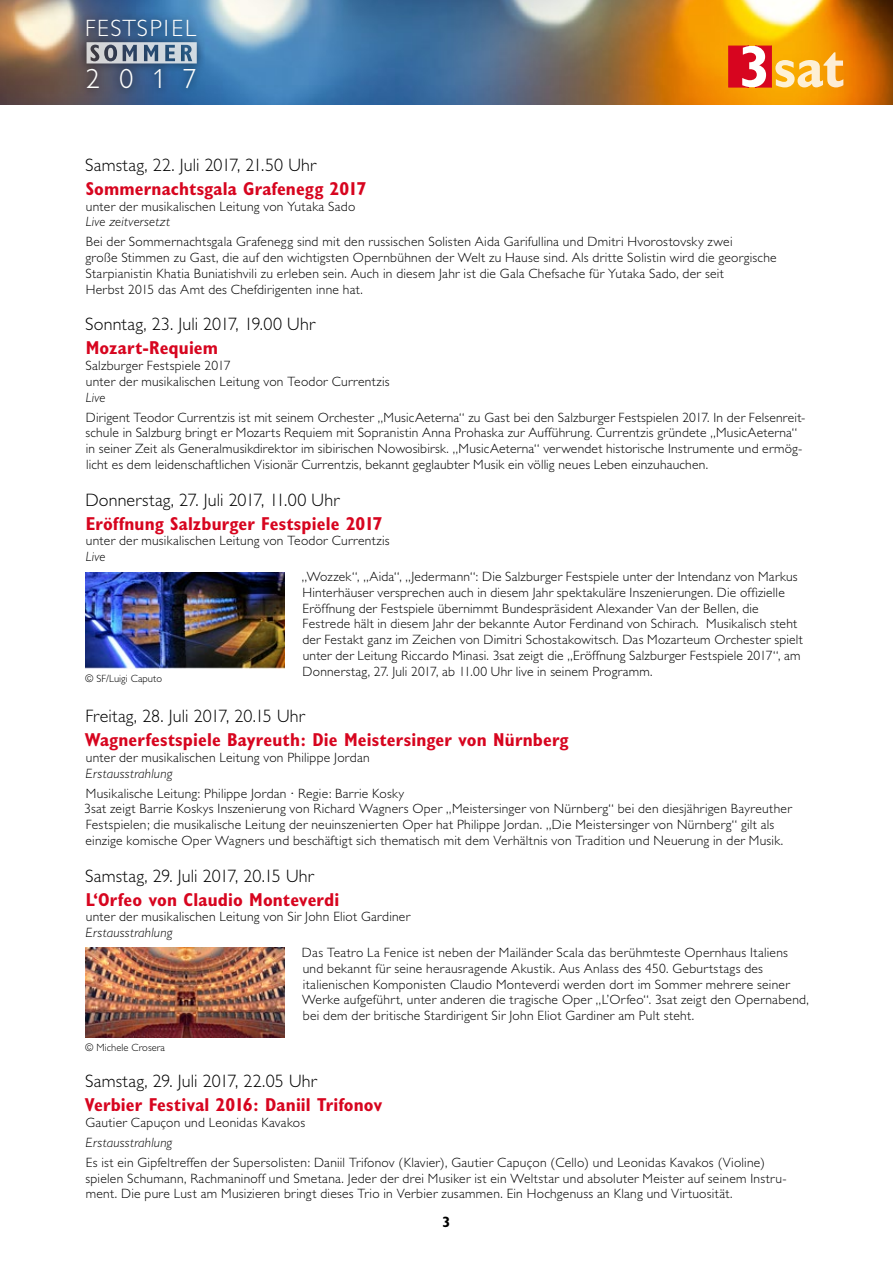
<style>
.page{position:relative;width:893px;height:1263px;background:#fff}
.page>*{position:absolute;margin:0;border:0;box-sizing:border-box;transform-origin:0 0}
.t1{font:300 28.5px "Chantilly";color:#fffffe}
.t2{font:300 23.7px "Gill Sans";letter-spacing:.075em;color:#fffffe}
.t3{font:700 condensed 18.75px "Gill Sans";letter-spacing:.005em;color:#d7051f}
.t4{font:300 18px "Gill Sans";letter-spacing:.005em;color:#000}
.t5{font:700 condensed 15px "Gill Sans";color:#000}
.t6{font:300 13.5px/15.8px "Gill Sans";letter-spacing:.02em;color:#000}
.t7{font:italic 300 13.5px "Gill Sans";letter-spacing:.02em;color:#000}
.t8{font:300 10.5px "Gill Sans";letter-spacing:.005em;color:#000}
</style>
<div class="page">
<img style="left:85px;top:572px;width:200px;height:96px">
<img style="left:85px;top:947px;width:200px;height:90px">
<img style="left:0;top:0;width:893px;height:104px">
<svg style="left:729px;top:46px;width:114px;height:41px;background:#f19758"></svg>
<div style="left:77px;top:11px;width:129px;height:86px;background:#000;opacity:.75"></div>
<svg style="left:87px;top:42px;width:110px;height:21px;background:#99a5b3"></svg>
<h2 class="t2" style="left:85px;top:15px;width:113px">FESTSPIEL</h2>
<h1 class="t1" style="left:86px;top:63px;width:112px">2017</h1>
<h3 class="t4" style="left:85px;top:155px;width:232px">Samstag, 22. Juli 2017, 21.50 Uhr</h3>
<h3 class="t3" style="left:86px;top:177px;width:282px">Sommernachtsgala Grafenegg 2017</h3>
<p class="t6" style="left:86px;top:198px;width:271px">unter der musikalischen Leitung von Yutaka Sado</p>
<p class="t7" style="left:86px;top:214px;width:86px">Live zeitversetzt</p>
<p class="t6" style="left:86px;top:234px;width:693px">Bei der Sommernachtsgala Grafenegg sind mit den russischen Solisten Aida Garifullina und Dmitri Hvorostovsky zwei<br>große Stimmen zu Gast, die auf den wichtigsten Opernbühnen der Welt zu Hause sind. Als dritte Solistin wird die georgische Starpianistin Khatia Buniatishvili zu erleben sein. Auch in diesem Jahr ist die Gala Chefsache für Yutaka Sado, der seit<br>Herbst 2015 das Amt des Chefdirigenten inne hat.</p>
<h3 class="t4" style="left:85px;top:314px;width:231px">Sonntag, 23. Juli 2017, 19.00 Uhr</h3>
<h3 class="t3" style="left:86px;top:337px;width:134px">Mozart-Requiem</h3>
<p class="t6" style="left:86px;top:358px;width:306px">Salzburger Festspiele 2017<br>unter der musikalischen Leitung von Teodor Currentzis</p>
<p class="t7" style="left:86px;top:390px;width:21px">Live</p>
<p class="t6" style="left:85px;top:409px;width:721px">Dirigent Teodor Currentzis ist mit seinem Orchester „MusicAeterna“ zu Gast bei den Salzburger Festspielen 2017. In der Felsenreit&shy;schule in Salzburg bringt er Mozarts Requiem mit Sopranistin Anna Prohaska zur Aufführung. Currentzis gründete „MusicAeterna“ in seiner Zeit als Generalmusikdirektor im sibirischen Nowosibirsk. „MusicAeterna“ verwendet historische Instrumente und ermög&shy;licht es dem leidenschaftlichen Visionär Currentzis, bekannt geglaubter Musik ein völlig neues Leben einzuhauchen.</p>
<h3 class="t4" style="left:85px;top:489px;width:255px">Donnerstag, 27. Juli 2017, 11.00 Uhr</h3>
<h3 class="t3" style="left:86px;top:512px;width:298px">Eröffnung Salzburger Festspiele 2017</h3>
<p class="t6" style="left:86px;top:533px;width:305px">unter der musikalischen Leitung von Teodor Currentzis</p>
<p class="t7" style="left:86px;top:549px;width:21px">Live</p>
<p class="t6" style="left:302px;top:569px;width:502px">„Wozzek“, „Aida“, „Jedermann“: Die Salzburger Festspiele unter der Intendanz von Markus Hinterhäuser versprechen auch in diesem Jahr spektakuläre Inszenierungen. Die offizielle Eröffnung der Festspiele übernimmt Bundespräsident Alexander Van der Bellen, die Festrede hält in diesem Jahr der bekannte Autor Ferdinand von Schirach. Musikalisch steht der Festakt ganz im Zeichen von Dimitri Schostakowitsch. Das Mozarteum Orchester spielt unter der Leitung Riccardo Minasi. 3sat zeigt die „Eröffnung Salzburger Festspiele 2017“, am Donnerstag, 27. Juli 2017, ab 11.00 Uhr live in seinem Programm.</p>
<h3 class="t4" style="left:85px;top:706px;width:221px">Freitag, 28. Juli 2017, 20.15 Uhr</h3>
<h3 class="t3" style="left:85px;top:729px;width:485px">Wagnerfestspiele Bayreuth: Die Meistersinger von Nürnberg</h3>
<p class="t6" style="left:86px;top:750px;width:285px">unter der musikalischen Leitung von Philippe Jordan</p>
<p class="t7" style="left:86px;top:766px;width:88px">Erstausstrahlung</p>
<p class="t6" style="left:84px;top:785px;width:709px">Musikalische Leitung: Philippe Jordan ∙ Regie: Barrie Kosky<br>3sat zeigt Barrie Koskys Inszenierung von Richard Wagners Oper „Meistersinger von Nürnberg“ bei den diesjährigen Bayreuther Festspielen; die musikalische Leitung der neuinszenierten Oper hat Philippe Jordan. „Die Meistersinger von Nürnberg“ gilt als einzige komische Oper Wagners und beschäftigt sich thematisch mit dem Verhältnis von Tradition und Neuerung in der Musik.</p>
<h3 class="t4" style="left:85px;top:865px;width:230px">Samstag, 29. Juli 2017, 20.15 Uhr</h3>
<h3 class="t3" style="left:86px;top:888px;width:255px">L‘Orfeo von Claudio Monteverdi</h3>
<p class="t6" style="left:86px;top:909px;width:326px">unter der musikalischen Leitung von Sir John Eliot Gardiner</p>
<p class="t7" style="left:86px;top:925px;width:88px">Erstausstrahlung</p>
<p class="t6" style="left:302px;top:945px;width:508px">Das Teatro La Fenice ist neben der Mailänder Scala das berühmteste Opernhaus Italiens und bekannt für seine herausragende Akustik. Aus Anlass des 450. Geburtstags des italienischen Komponisten Claudio Monteverdi werden dort im Sommer mehrere seiner Werke aufgeführt, unter anderen die tragische Oper „L’Orfeo“. 3sat zeigt den Opernabend, bei dem der britische Stardirigent Sir John Eliot Gardiner am Pult steht.</p>
<p class="t8" style="left:85px;top:672px;width:79px">© SF/Luigi Caputo</p>
<p class="t8" style="left:85px;top:1042px;width:82px">© Michele Crosera</p>
<h3 class="t4" style="left:85px;top:1071px;width:233px">Samstag, 29. Juli 2017, 22.05 Uhr</h3>
<h3 class="t3" style="left:85px;top:1093px;width:299px">Verbier Festival 2016: Daniil Trifonov</h3>
<p class="t6" style="left:85px;top:1114px;width:221px">Gautier Capuçon und Leonidas Kavakos</p>
<p class="t7" style="left:86px;top:1135px;width:88px">Erstausstrahlung</p>
<p class="t6" style="left:85px;top:1154px;width:703px">Es ist ein Gipfeltreffen der Supersolisten: Daniil Trifonov (Klavier), Gautier Capuçon (Cello) und Leonidas Kavakos (Violine) spielen Schumann, Rachmaninoff und Smetana. Jeder der drei Musiker ist ein Weltstar und absoluter Meister auf seinem Instru&shy;ment. Die pure Lust am Musizieren bringt dieses Trio in Verbier zusammen. Ein Hochgenuss an Klang und Virtuosität.</p>
<p class="t5" style="left:443px;top:1213px;width:9px">3</p>
</div>
